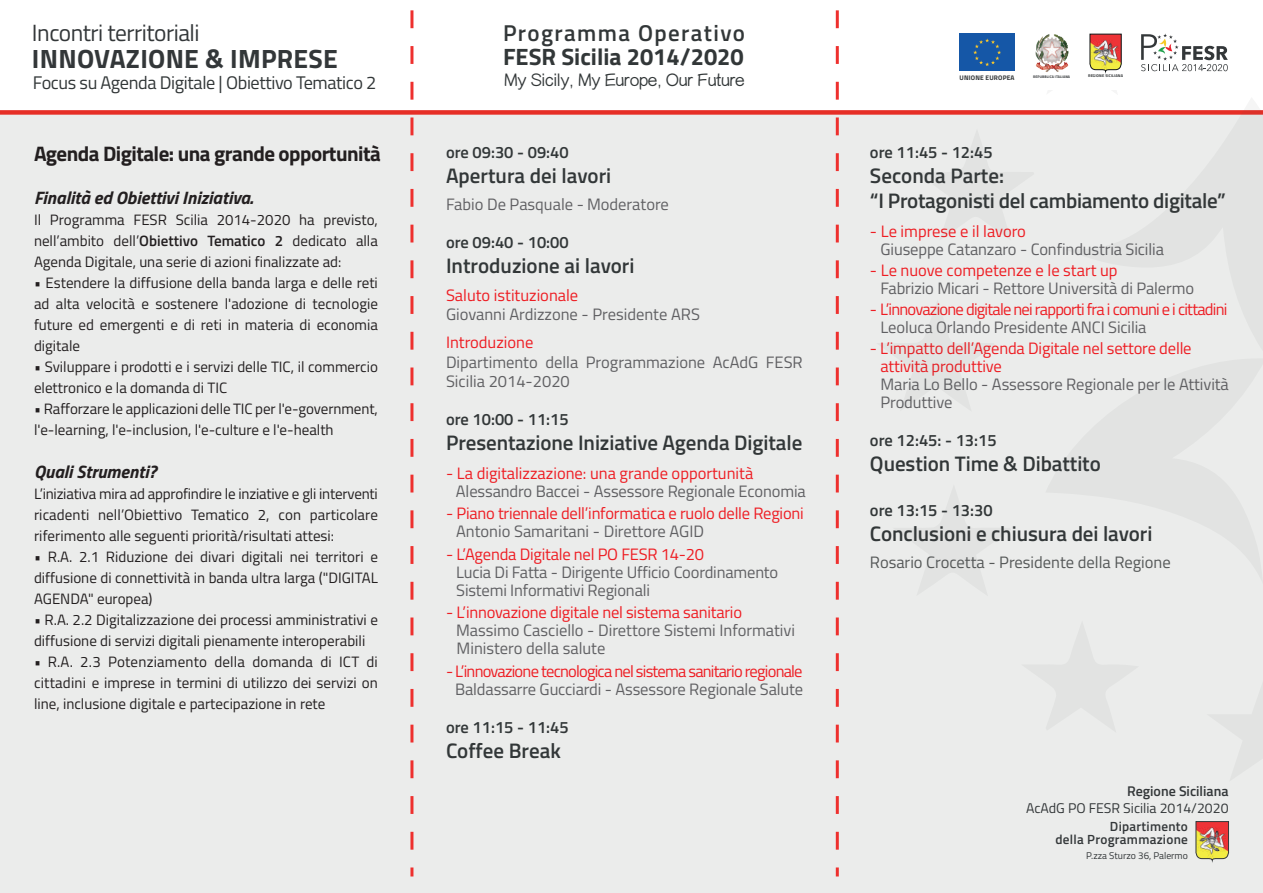
<style>
.page{position:relative;width:1263px;height:893px;background:#fff}
.page>*{position:absolute;margin:0;border:0;box-sizing:border-box;transform-origin:0 0}
.t1{font:700 26.4px "Titillium Web";letter-spacing:.01em;color:#333739}
.t2{font:700 23.7px "Titillium Web";color:#323738}
.t3{font:23.4px "Titillium Web";letter-spacing:-.02em;color:#333739}
.t4{font:600 22.95px "Titillium Web";letter-spacing:.06em;color:#323738}
.t5{font:600 21px/25.2px "Titillium Web";letter-spacing:-.005em;color:#323738}
.t6{font:700 21px "Titillium Web";letter-spacing:-.025em;color:#231f20}
.t7{font:18.3px "Titillium Web";letter-spacing:-.02em;color:#323738}
.t8{font:italic 700 18px "Titillium Web";color:#231f20}
.t9{font:17.4px "Yuppy SC";letter-spacing:-.02em;color:#323738}
.t10{font:16.5px/18px "Titillium Web";letter-spacing:-.005em;color:#606063}
.t11{font:16.5px/18px "Titillium Web";letter-spacing:-.015em;color:#ee1d23}
.t12{font:16.5px "Titillium Web";letter-spacing:-.045em;color:#ee1d23}
.t13{font:600 16.5px "Titillium Web";color:#323738}
.t14{font:16.5px "Titillium Web";color:#555858}
.t15{font:15px/21px "Titillium Web";color:#231f20;text-align:justify}
.t16{font:14.1px "Titillium Web";color:#333739}
.t17{font:600 14.1px "Titillium Web";color:#333739}
.t18{font:600 13.2px/13.8px "Titillium Web";letter-spacing:.02em;color:#333739;text-align:right}
.t19{font:9.75px "Titillium Web";color:#333739}
.t20{font:700 6.6px "Titillium Web";letter-spacing:.025em;color:#333739}
.t21{font:700 3.9px "Titillium Web";letter-spacing:.025em;color:#333739}
.t22{font:700 3.6px "Titillium Web";letter-spacing:.025em;color:#333739}
.s1{font-weight:600}
</style>
<div class="page">
<div style="left:0;top:110px;width:1263px;height:783px;background:#ebeceb"></div>
<svg style="left:410px;top:10px;width:3px;height:848px;background:#ed9c9a"></svg>
<svg style="left:410px;top:867px;width:3px;height:9px"></svg>
<svg style="left:836px;top:10px;width:3px;height:848px;background:#ed9291"></svg>
<svg style="left:836px;top:867px;width:3px;height:9px"></svg>
<svg style="left:1065px;top:110px;width:198px;height:246px;background:#e8e6e4"></svg>
<svg style="left:1045px;top:356px;width:218px;height:228px;background:#e7e8e7"></svg>
<svg style="left:892px;top:484px;width:119px;height:112px;background:#e7e8e7"></svg>
<svg style="left:876px;top:299px;width:119px;height:113px;background:#e8e9e8"></svg>
<svg style="left:915px;top:128px;width:119px;height:113px;background:#e8e9e8"></svg>
<svg style="left:1021px;top:620px;width:118px;height:113px;background:#e8e9e8"></svg>
<svg style="left:1206px;top:670px;width:57px;height:112px;background:#e8e9e8"></svg>
<svg style="left:1196px;top:821px;width:33px;height:39px"></svg>
<svg style="left:1141px;top:34px;width:87px;height:38px"></svg>
<svg style="left:1090px;top:34px;width:32px;height:38px"></svg>
<img style="left:1035px;top:34px;width:34px;height:38px">
<div style="left:959px;top:34px;width:56px;height:37px;background:#1557a7"></div>
<svg style="left:973px;top:38px;width:28px;height:28px"></svg>
<h3 class="t3" style="left:32px;top:16px;width:169px">Incontri territoriali</h3>
<h1 class="t1" style="left:32px;top:38px;width:307px">INNOVAZIONE &amp; IMPRESE</h1>
<p class="t7" style="left:33px;top:69px;width:345px">Focus su Agenda Digitale | Obiettivo Tematico 2</p>
<h3 class="t6" style="left:34px;top:137px;width:348px">Agenda Digitale: una grande opportunità</h3>
<p class="t8" style="left:34px;top:184px;width:220px">Finalità ed Obiettivi Iniziativa.</p>
<p class="t15" style="left:34px;top:209px;width:345px">Il Programma FESR Scilia 2014-2020 ha previsto, nell’ambito dell’<span class="s1">Obiettivo Tematico 2</span> dedicato alla Agenda Digitale, una serie di azioni finalizzate ad:</p>
<p class="t15" style="left:34px;top:272px;width:345px">• Estendere la diffusione della banda larga e delle reti ad alta velocità e sostenere l'adozione di tecnologie future ed emergenti e di reti in materia di economia digitale</p>
<p class="t15" style="left:34px;top:356px;width:345px">• Sviluppare i prodotti e i servizi delle TIC, il commercio elettronico e la domanda di TIC</p>
<p class="t15" style="left:34px;top:398px;width:345px">• Rafforzare le applicazioni delle TIC per l'e-government, l'e-learning, l'e-inclusion, l'e-culture e l'e-health</p>
<p class="t8" style="left:34px;top:457px;width:124px">Quali Strumenti?</p>
<p class="t15" style="left:34px;top:482px;width:345px">L’iniziativa mira ad approfindire le inziative e gli interventi ricadenti nell’Obiettivo Tematico 2, con particolare riferimento alle seguenti priorità/risultati attesi:</p>
<p class="t15" style="left:34px;top:545px;width:345px">• R.A. 2.1 Riduzione dei divari digitali nei territori e diffusione di connettività in banda ultra larga ("DIGITAL AGENDA" europea)</p>
<p class="t15" style="left:34px;top:608px;width:345px">• R.A. 2.2 Digitalizzazione dei processi amministrativi e diffusione di servizi digitali pienamente interoperabili</p>
<p class="t15" style="left:34px;top:650px;width:345px">• R.A. 2.3 Potenziamento della domanda di ICT di cittadini e imprese in termini di utilizzo dei servizi on line, inclusione digitale e partecipazione in rete</p>
<h3 class="t4" style="left:503px;top:15px;width:244px">Programma Operativo</h3>
<h2 class="t2" style="left:503px;top:39px;width:242px">FESR Sicilia 2014/2020</h2>
<p class="t9" style="left:504px;top:70px;width:242px">My Sicily, My Europe, Our Future</p>
<p class="t13" style="left:446px;top:140px;width:124px">ore 09:30 - 09:40</p>
<h3 class="t5" style="left:446px;top:162px;width:167px">Apertura dei lavori</h3>
<p class="t10" style="left:446px;top:195px;width:224px">Fabio De Pasquale - Moderatore</p>
<p class="t13" style="left:446px;top:230px;width:124px">ore 09:40 - 10:00</p>
<h3 class="t5" style="left:446px;top:252px;width:190px">Introduzione ai lavori</h3>
<p class="t11" style="left:446px;top:285px;width:134px">Saluto istituzionale</p>
<p class="t10" style="left:446px;top:305px;width:255px">Giovanni Ardizzone - Presidente ARS</p>
<p class="t11" style="left:446px;top:332px;width:89px">Introduzione</p>
<p class="t10" style="left:446px;top:351px;width:358px;line-height:19.8px">Dipartimento della Programmazione AcAdG FESR<br>Sicilia 2014-2020</p>
<p class="t13" style="left:446px;top:407px;width:124px">ore 10:00 - 11:15</p>
<h3 class="t5" style="left:446px;top:429px;width:358px">Presentazione Iniziative Agenda Digitale</h3>
<p class="t11" style="left:446px;top:463px;width:309px">- La digitalizzazione: una grande opportunità</p>
<p class="t10" style="left:456px;top:481px;width:351px">Alessandro Baccei - Assessore Regionale Economia</p>
<p class="t11" style="left:446px;top:504px;width:359px">- Piano triennale dell’informatica e ruolo delle Regioni</p>
<p class="t10" style="left:456px;top:522px;width:249px">Antonio Samaritani - Direttore AGID</p>
<p class="t11" style="left:446px;top:544px;width:260px">- L’Agenda Digitale nel PO FESR 14-20</p>
<p class="t10" style="left:456px;top:562px;width:324px">Lucia Di Fatta - Dirigente Ufficio Coordinamento<br>Sistemi Informativi Regionali</p>
<p class="t11" style="left:446px;top:603px;width:298px">- L’innovazione digitale nel sistema sanitario</p>
<p class="t10" style="left:456px;top:621px;width:341px">Massimo Casciello - Direttore Sistemi Informativi<br>Ministero della salute</p>
<p class="t12" style="left:446px;top:659px;width:358px">- L’innovazione tecnologica nel sistema sanitario regionale</p>
<p class="t10" style="left:455px;top:679px;width:350px">Baldassarre Gucciardi - Assessore Regionale Salute</p>
<p class="t13" style="left:446px;top:714px;width:124px">ore 11:15 - 11:45</p>
<h3 class="t5" style="left:446px;top:737px;width:116px">Coffee Break</h3>
<p class="t20" style="left:959px;top:72px;width:56px">UNIONE EUROPEA</p>
<p class="t22" style="left:1033px;top:74px;width:38px">REPUBBLICA ITALIANA</p>
<p class="t21" style="left:1088px;top:73px;width:36px">REGIONE SICILIANA</p>
<p class="t13" style="left:870px;top:140px;width:124px">ore 11:45 - 12:45</p>
<h3 class="t5" style="left:870px;top:162px;width:357px">Seconda Parte:<br>“I Protagonisti del cambiamento digitale”</h3>
<p class="t11" style="left:870px;top:221px;width:158px">- Le imprese e il lavoro</p>
<p class="t10" style="left:880px;top:239px;width:285px">Giuseppe Catanzaro - Confindustria Sicilia</p>
<p class="t11" style="left:870px;top:260px;width:249px">- Le nuove competenze e le start up</p>
<p class="t10" style="left:880px;top:278px;width:315px">Fabrizio Micari - Rettore Università di Palermo</p>
<p class="t12" style="left:870px;top:297px;width:359px">- L’innovazione digitale nei rapporti fra i comuni e i cittadini</p>
<p class="t10" style="left:880px;top:317px;width:268px">Leoluca Orlando Presidente ANCI Sicilia</p>
<p class="t11" style="left:880px;top:338px;width:313px;text-indent:-10px">- L’impatto dell’Agenda Digitale nel settore delle attività produttive</p>
<p class="t10" style="left:880px;top:374px;width:350px">Maria Lo Bello - Assessore Regionale per le Attività<br>Produttive</p>
<p class="t13" style="left:870px;top:427px;width:128px">ore 12:45: - 13:15</p>
<h3 class="t5" style="left:870px;top:450px;width:232px">Question Time &amp; Dibattito</h3>
<p class="t13" style="left:870px;top:497px;width:124px">ore 13:15 - 13:30</p>
<h3 class="t5" style="left:870px;top:520px;width:284px">Conclusioni e chiusura dei lavori</h3>
<p class="t14" style="left:870px;top:550px;width:302px">Rosario Crocetta - Presidente della Regione</p>
<p class="t17" style="left:1127px;top:780px;width:103px">Regione Siciliana</p>
<p class="t16" style="left:1026px;top:798px;width:204px">AcAdG PO FESR Sicilia 2014/2020</p>
<p class="t19" style="left:1086px;top:849px;width:103px">P.zza Sturzo 36, Palermo</p>
<p class="t18" style="left:1055px;top:818px;width:134px">Dipartimento<br>della Programmazione</p>
</div>
